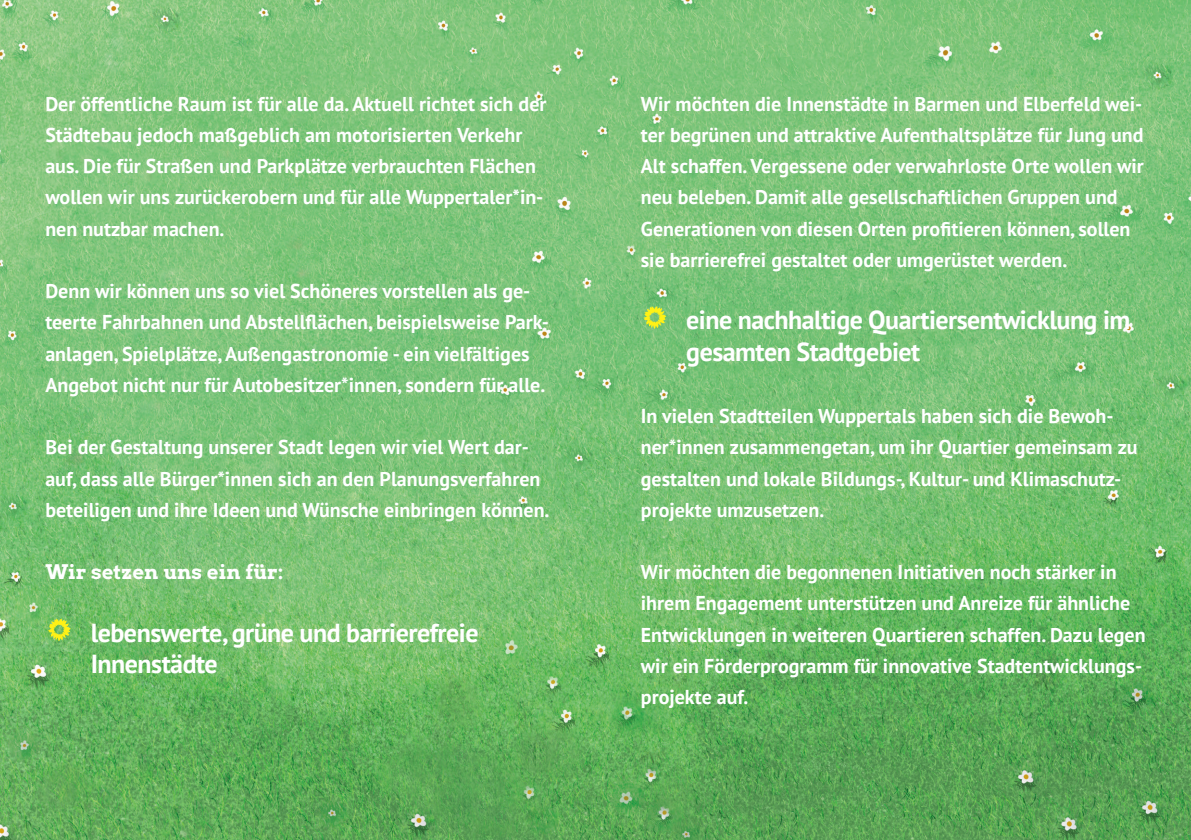
<style>
.page{position:relative;width:1191px;height:840px;background:#fff}
.page>*{position:absolute;margin:0;border:0;box-sizing:border-box;transform-origin:0 0}
.t1{font:700 26px/31.2px "PT Sans";letter-spacing:-.02em;color:#fff}
.t2{font:700 20px/31.2px "PT Sans";color:#fff}
.t3{font:20px "Arvo Gruen";color:#fff}
</style>
<div class="page">
<img style="left:0;top:0;width:1191px;height:839px">
<svg style="left:48px;top:618px;width:23px;height:23px"></svg>
<svg style="left:643px;top:306px;width:23px;height:23px"></svg>
<p class="t2" style="left:45px;top:88px;width:502px">Der öffentliche Raum ist für alle da. Aktuell richtet sich der Städtebau jedoch maßgeblich am motorisierten Verkehr aus. Die für Straßen und Parkplätze verbrauchten Flächen wollen wir uns zurückerobern und für alle Wuppertaler*in&shy;nen nutzbar machen.</p>
<p class="t2" style="left:45px;top:275px;width:505px">Denn wir können uns so viel Schöneres vorstellen als ge&shy;teerte Fahrbahnen und Abstellflächen, beispielsweise Park&shy;anlagen, Spielplätze, Außengastronomie - ein vielfältiges Angebot nicht nur für Autobesitzer*innen, sondern für alle.</p>
<p class="t2" style="left:45px;top:431px;width:505px">Bei der Gestaltung unserer Stadt legen wir viel Wert dar&shy;auf, dass alle Bürger*innen sich an den Planungsverfahren beteiligen und ihre Ideen und Wünsche einbringen können.</p>
<p class="t3" style="left:45px;top:557px;width:239px">Wir setzen uns ein für:</p>
<h1 class="t1" style="left:91px;top:616px;width:389px">lebenswerte, grüne und barrierefreie<br>Innenstädte</h1>
<p class="t2" style="left:641px;top:88px;width:504px">Wir möchten die Innenstädte in Barmen und Elberfeld wei&shy;ter begrünen und attraktive Aufenthaltsplätze für Jung und Alt schaffen. Vergessene oder verwahrloste Orte wollen wir neu beleben. Damit alle gesellschaftlichen Gruppen und Generationen von diesen Orten profitieren können, sollen sie barrierefrei gestaltet oder umgerüstet werden.</p>
<h1 class="t1" style="left:686px;top:304px;width:446px">eine nachhaltige Quartiersentwicklung im gesamten Stadtgebiet</h1>
<p class="t2" style="left:641px;top:400px;width:498px">In vielen Stadtteilen Wuppertals haben sich die Bewoh&shy;ner*innen zusammengetan, um ihr Quartier gemeinsam zu gestalten und lokale Bildungs-, Kultur- und Klimaschutz&shy;projekte umzusetzen.</p>
<p class="t2" style="left:641px;top:556px;width:506px">Wir möchten die begonnenen Initiativen noch stärker in ihrem Engagement unterstützen und Anreize für ähnliche Entwicklungen in weiteren Quartieren schaffen. Dazu legen wir ein Förderprogramm für innovative Stadtentwicklungs&shy;projekte auf.</p>
</div>
